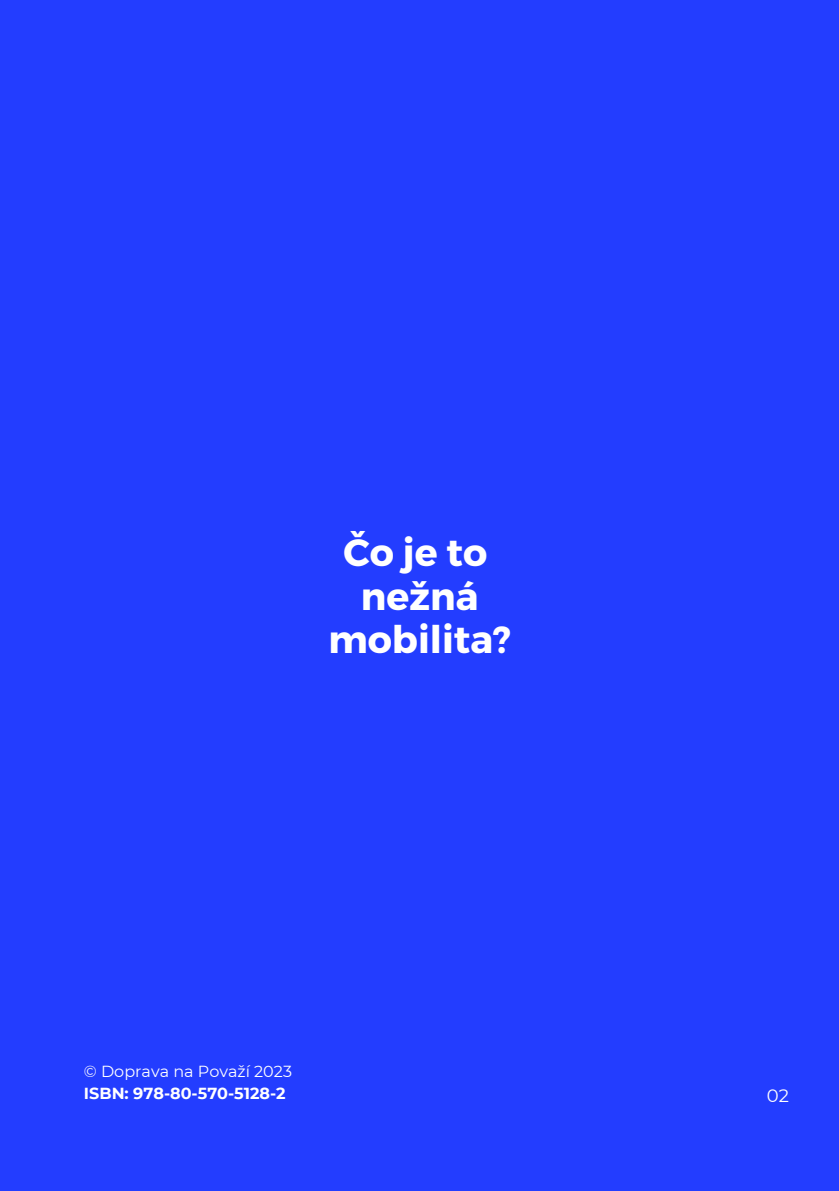
<style>
.page{position:relative;width:839px;height:1191px;background:#fff}
.page>*{position:absolute;margin:0;border:0;box-sizing:border-box;transform-origin:0 0}
.t1{font:700 38px/43.6px "Montserrat";color:#fff;text-align:center}
.t2{font:18px "Montserrat";color:#fff}
.t3{font:700 16px "Montserrat";color:#fff}
.t4{font:16px "Montserrat";color:#fff}
</style>
<div class="page">
<div style="left:0;top:0;width:838px;height:1191px;background:#233dff"></div>
<p class="t1" style="left:343px;top:529px;width:145px">Čo je to</p>
<p class="t1" style="left:328px;top:572px;width:184px">nežná mobilita?</p>
<p class="t4" style="left:84px;top:1062px;width:209px">© Doprava na Považí 2023</p>
<p class="t3" style="left:84px;top:1083px;width:203px">ISBN: 978-80-570-5128-2</p>
<p class="t2" style="left:766px;top:1084px;width:24px">02</p>
</div>
